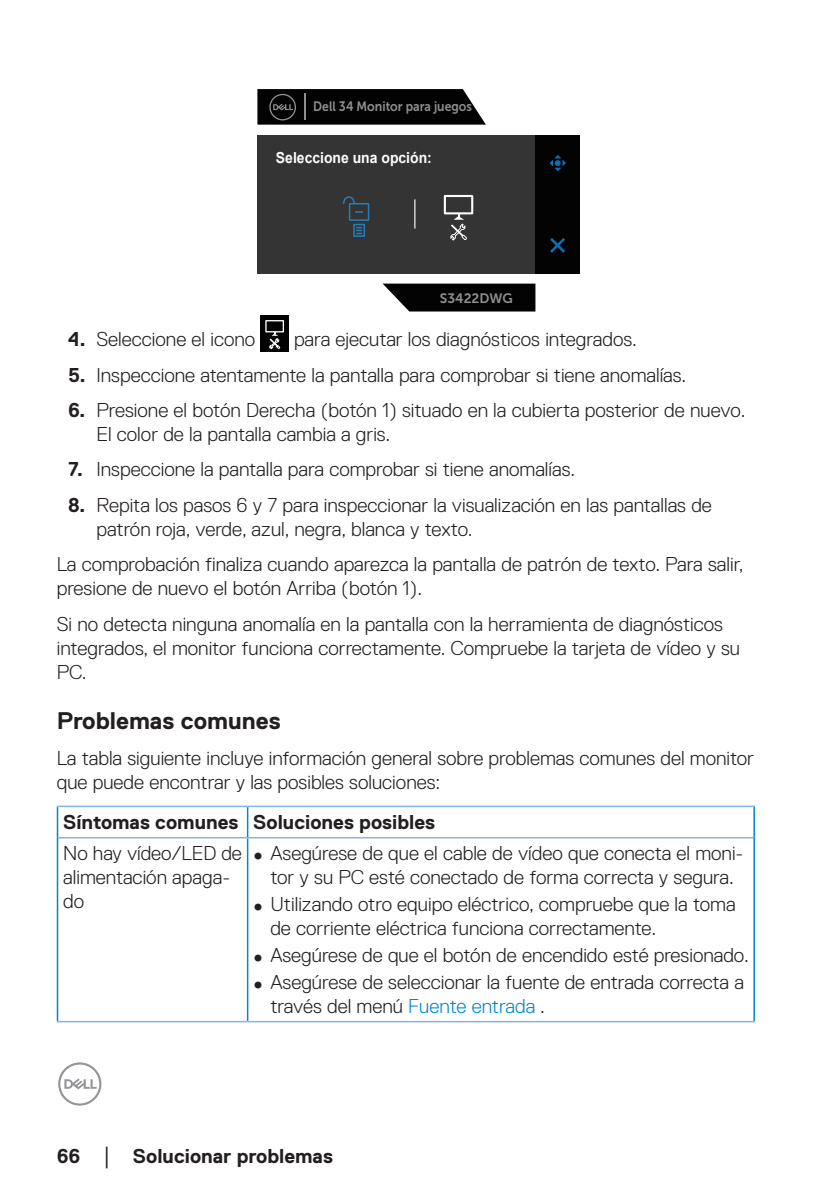
<style>
.page{position:relative;width:840px;height:1191px;background:#fff}
.page>*{position:absolute;margin:0;border:0;box-sizing:border-box;transform-origin:0 0}
.Head2{font:700 24px "Dell Replica";color:#231f20}
.Paragraph{font:300 20px/24px "Dell Replica";color:#231f20}
.text{font:300 20px/24px "Dell Replica";color:#231f20}
.text_bold{font:700 20px "Dell Replica";color:#231f20}
.text__table8{font:300 20px/24px "Dell Replica";color:#231f20}
.t1{font:700 15.2px "Arial";color:#fff;scale:.92 1}
.t2{font:13.6px "Museo Sans For Dell 700";color:#8f9093;scale:.9 1}
.t3{font:13.6px "Museo Sans For Dell 700";color:#8f9093}
.s1{font-weight:700}
.s2{font-family:"Museo Sans For Dell 300";font-weight:400}
.s3{color:#0087cb}
.s4{font-family:"Times New Roman";font-weight:400;font-size:18px}
</style>
<div class="page">
<svg style="left:58px;top:1062px;width:43px;height:43px"></svg>
<div style="left:257px;top:135px;width:280px;height:139px;background:#343434"></div>
<svg style="left:257px;top:89px;width:228px;height:36px;background:#151515"></svg>
<svg style="left:382px;top:283px;width:153px;height:28px;background:#1e1e1e"></svg>
<div style="left:535px;top:135px;width:44px;height:139px;background:#030303"></div>
<svg style="left:550px;top:238px;width:15px;height:15px"></svg>
<svg style="left:549px;top:155px;width:16px;height:16px"></svg>
<hr style="left:414px;top:199px;width:1px;height:30px;background:#fff">
<div style="left:348px;top:203px;width:21px;height:18px;border:2px solid #257dbd"></div>
<svg style="left:355px;top:211px;width:8px;height:2px"></svg>
<svg style="left:342px;top:196px;width:13px;height:9px"></svg>
<div style="left:353px;top:224px;width:12px;height:13px;border:2px solid #257dbd"></div>
<svg style="left:356px;top:227px;width:6px;height:7px"></svg>
<div style="left:443px;top:195px;width:30px;height:19px;border:2px solid #fff"></div>
<svg style="left:450px;top:214px;width:17px;height:27px"></svg>
<div style="left:260px;top:315px;width:29px;height:37px;background:#030303"></div>
<div style="left:265px;top:320px;width:19px;height:12px;border:1px solid #fff"></div>
<svg style="left:269px;top:332px;width:11px;height:17px"></svg>
<hr style="left:57px;top:805px;width:190px;height:2px;background:#84b6e2">
<hr style="left:247px;top:805px;width:507px;height:2px;background:#84b6e2">
<hr style="left:58px;top:837px;width:189px;height:1px;background:#84b6e2">
<hr style="left:247px;top:837px;width:506px;height:1px;background:#84b6e2">
<hr style="left:57px;top:1021px;width:190px;height:1px;background:#84b6e2">
<hr style="left:247px;top:1021px;width:507px;height:1px;background:#84b6e2">
<hr style="left:57px;top:807px;width:1px;height:30px;background:#0087cb">
<hr style="left:247px;top:807px;width:1px;height:30px;background:#0087cb">
<hr style="left:753px;top:807px;width:1px;height:30px;background:#0087cb">
<hr style="left:57px;top:837px;width:1px;height:184px;background:#0087cb">
<hr style="left:247px;top:838px;width:1px;height:183px;background:#0087cb">
<hr style="left:753px;top:837px;width:1px;height:184px;background:#0087cb">
<p class="t2" style="left:313px;top:99px;width:178px">Dell 34 Monitor para juegos</p>
<p class="t1" style="left:276px;top:147px;width:171px">Seleccione una opción:</p>
<p class="t3" style="left:439px;top:290px;width:75px">S3422DWG</p>
<p class="Paragraph" style="left:68px;top:327px;width:188px"><span class="s1">4.</span> Seleccione el icono</p>
<p class="Paragraph" style="left:294px;top:327px;width:344px">para ejecutar los diagnósticos integrados.</p>
<p class="Paragraph" style="left:68px;top:363px;width:619px"><span class="s1">5.</span> Inspeccione atentamente la pantalla para comprobar si tiene anomalías.</p>
<p class="Paragraph" style="left:96px;top:398px;width:650px;text-indent:-28px"><span class="s1">6.</span> Presione el botón Derecha (botón 1) situado en la cubierta posterior de nuevo.<br>El color de la pantalla cambia a gris.</p>
<p class="Paragraph" style="left:68px;top:457px;width:508px"><span class="s1">7.</span> Inspeccione la pantalla para comprobar si tiene anomalías.</p>
<p class="Paragraph" style="left:96px;top:493px;width:616px;text-indent:-28px"><span class="s1">8.</span> Repita los pasos 6 y 7 para inspeccionar la visualización en las pantallas de patrón roja, verde, azul, negra, blanca y texto.</p>
<p class="Paragraph" style="left:57px;top:552px;width:688px">La comprobación finaliza cuando aparezca la pantalla de patrón de texto. Para salir, presione de nuevo el botón Arriba (botón 1).</p>
<p class="Paragraph" style="left:57px;top:612px;width:684px">Si no detecta ninguna anomalía en la pantalla con la herramienta de diagnósticos integrados, el monitor funciona correctamente. Compruebe la tarjeta de vídeo y su<br>PC.</p>
<p class="Head2" style="left:57px;top:707px;width:225px">Problemas comunes</p>
<p class="text" style="left:57px;top:746px;width:698px">La tabla siguiente incluye información general sobre problemas comunes del monitor que puede encontrar y las posibles soluciones:</p>
<p class="text_bold" style="left:63px;top:811px;width:177px">Síntomas comunes</p>
<p class="text_bold" style="left:253px;top:811px;width:183px">Soluciones posibles</p>
<p class="text__table8" style="left:63px;top:841px;width:180px">No hay vídeo/LED de alimentación apaga&shy;do</p>
<p class="Paragraph" style="left:253px;top:841px;width:491px;text-align:center"><span class="s2">∞</span> Asegúrese de que el cable de vídeo que conecta el moni&shy;tor y su PC esté conectado de forma correcta y segura.</p>
<p class="Paragraph" style="left:270px;top:892px;width:466px;text-indent:-17px"><span class="s2">∞</span> Utilizando otro equipo eléctrico, compruebe que la toma de corriente eléctrica funciona correctamente.</p>
<p class="Paragraph" style="left:253px;top:943px;width:497px"><span class="s2">∞</span> Asegúrese de que el botón de encendido esté presionado.</p>
<p class="Paragraph" style="left:270px;top:970px;width:475px;text-indent:-17px"><span class="s2">∞</span> Asegúrese de seleccionar la fuente de entrada correcta a través del menú <span class="s3">Fuente entrada</span> .</p>
<p class="text_bold" style="left:57px;top:1144px;width:277px">66 <span class="s4">│</span> Solucionar problemas</p>
</div>
